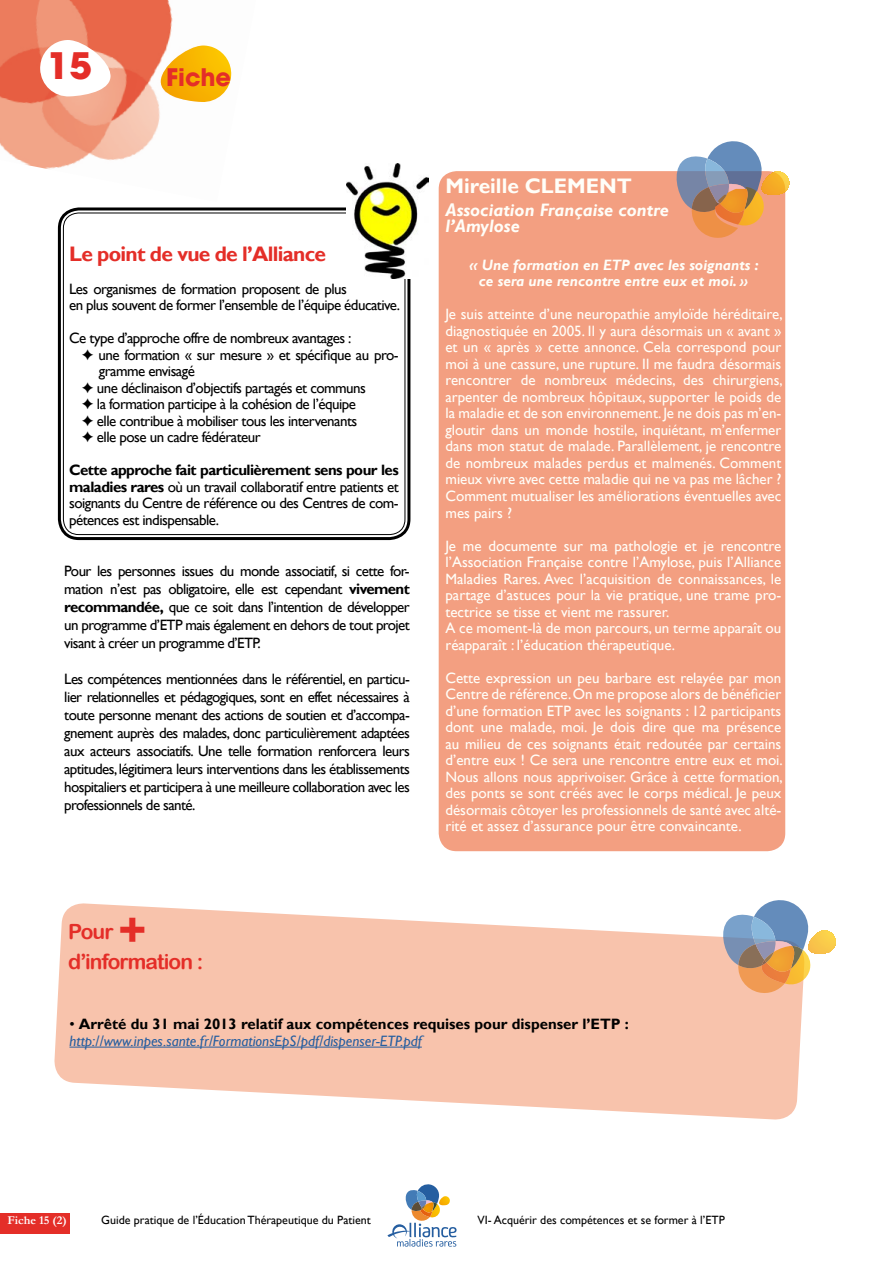
<style>
.page{position:relative;width:893px;height:1263px;background:#fff}
.page>*{position:absolute;margin:0;border:0;box-sizing:border-box;transform-origin:0 0}
.t1{font:48px "Arial Rounded MT Bold";color:#e42e28}
.t2{font:700 36.15px "ITC Avant Garde Std";color:#e42e28}
.t3{font:700 24px "ITC Avant Garde Std";color:#e42e28}
.t4{font:700 21px "Gill Sans";letter-spacing:-.035em;color:#e42e28}
.t5{font:21px "Arial Rounded MT Bold";letter-spacing:-.045em;color:#e42e28}
.t6{font:700 21px "Gill Sans";color:#fffef8}
.t7{font:italic 700 18px/16.5px "Gill Sans";color:#fffef8}
.t8{font:15px/16.5px "Gill Sans";color:#fffef8;text-align:justify}
.t9{font:15px/18px "Gill Sans";letter-spacing:-.035em;color:#000;text-align:justify}
.t10{font:700 15px/16.5px "Gill Sans";color:#000}
.t11{font:italic 700 15px/16.5px "Gill Sans";color:#fffef8;text-align:center}
.t12{font:12px "Gill Sans";color:#000}
.t13{font:700 12px "Garamond";color:#fff}
.s1{font-weight:700}
.s2{font-weight:400}
.s3{font-weight:400;font-style:italic;color:#255ea0}
</style>
<div class="page">
<svg style="left:387px;top:1184px;width:70px;height:63px"></svg>
<img style="left:0;top:0;width:208px;height:169px">
<svg style="left:160px;top:46px;width:72px;height:57px"></svg>
<div style="left:0;top:1213px;width:69px;height:21px;background:#e42e28"></div>
<svg style="left:40px;top:40px;width:71px;height:57px"></svg>
<svg style="left:54px;top:903px;width:749px;height:217px;fill:#f8c3ac"></svg>
<svg style="left:720px;top:900px;width:116px;height:94px"></svg>
<hr style="left:69px;top:1047px;width:353px;height:1px;background:#255ea0">
<div style="left:58px;top:207px;width:352px;height:333px;border:3px solid #000;border-radius:20px"></div>
<div style="left:63px;top:212px;width:342px;height:323px;border:1px solid #000;border-radius:16px"></div>
<img style="left:347px;top:163px;width:82px;height:116px">
<div style="left:439px;top:171px;width:346px;height:680px;background:#f39f81;border-radius:18px"></div>
<svg style="left:673px;top:141px;width:117px;height:98px"></svg>
<h2 class="t2" style="left:47px;top:43px;width:46px">15</h2>
<h3 class="t3" style="left:166px;top:62px;width:66px">Fiche</h3>
<h3 class="t4" style="left:69px;top:241px;width:258px">Le point de vue de l’Alliance</h3>
<p class="t9" style="left:69px;top:281px;width:333px;line-height:16.5px">Les organismes de formation proposent de plus<br>en plus souvent de former l’ensemble de l’équipe éducative.</p>
<p class="t9" style="left:97px;top:330px;width:303px;line-height:16.5px;text-align:left;text-indent:-28px">Ce type d’approche offre de nombreux avantages :<br>une formation « sur mesure » et spécifique au pro&shy;gramme envisagé<br>une déclinaison d’objectifs partagés et communs<br>la formation participe à la cohésion de l’équipe<br>elle contribue à mobiliser tous les intervenants<br>elle pose un cadre fédérateur</p>
<p class="t9" style="left:69px;top:462px;width:331px;line-height:16.5px"><span class="s1">Cette approche fait particulièrement sens pour les maladies rares</span> où un travail collaboratif entre patients et soignants du Centre de référence ou des Centres de com&shy;pétences est indispensable.</p>
<p class="t9" style="left:64px;top:562px;width:347px">Pour les personnes issues du monde associatif, si cette for&shy;mation n’est pas obligatoire, elle est cependant <span class="s1">vivement recommandée,</span> que ce soit dans l’intention de développer un programme d’ETP mais également en dehors de tout projet visant à créer un programme d’ETP.</p>
<p class="t9" style="left:64px;top:670px;width:347px">Les compétences mentionnées dans le référentiel, en particu&shy;lier relationnelles et pédagogiques, sont en effet nécessaires à toute personne menant des actions de soutien et d’accompa&shy;gnement auprès des malades, donc particulièrement adaptées aux acteurs associatifs. Une telle formation renforcera leurs aptitudes, légitimera leurs interventions dans les établissements hospitaliers et participera à une meilleure collaboration avec les professionnels de santé.</p>
<h3 class="t5" style="left:68px;top:919px;width:47px">Pour</h3>
<h1 class="t1" style="left:118px;top:901px;width:29px">+</h1>
<h3 class="t5" style="left:68px;top:949px;width:137px">d’information :</h3>
<h3 class="t6" style="left:445px;top:174px;width:188px">Mireille CLEMENT</h3>
<p class="t7" style="left:445px;top:202px;width:225px">Association Française contre l’Amylose</p>
<p class="t11" style="left:470px;top:257px;width:291px">« Une formation en ETP avec les soignants : ce sera une rencontre entre eux et moi. »</p>
<p class="t8" style="left:445px;top:306px;width:339px">Je suis atteinte d’une neuropathie amyloïde héréditaire, diagnostiquée en 2005. Il y aura désormais un « avant » et un « après » cette annonce. Cela correspond pour moi à une cassure, une rupture. Il me faudra désormais rencontrer de nombreux médecins, des chirurgiens, arpenter de nombreux hôpitaux, supporter le poids de la maladie et de son environnement. Je ne dois pas m’en&shy;gloutir dans un monde hostile, inquiétant, m’enfermer dans mon statut de malade. Parallèlement, je rencontre de nombreux malades perdus et malmenés. Comment mieux vivre avec cette maladie qui ne va pas me lâcher ?<br>Comment mutualiser les améliorations éventuelles avec mes pairs ?</p>
<p class="t8" style="left:445px;top:537px;width:337px;text-align:left">Je me documente sur ma pathologie et je rencontre l’Association Française contre l’Amylose, puis l’Alliance Maladies Rares. Avec l’acquisition de connaissances, le partage d’astuces pour la vie pratique, une trame pro&shy;tectrice se tisse et vient me rassurer.<br>A ce moment-là de mon parcours, un terme apparaît ou réapparaît : l’éducation thérapeutique.</p>
<p class="t8" style="left:445px;top:669px;width:339px">Cette expression un peu barbare est relayée par mon Centre de référence. On me propose alors de bénéficier d’une formation ETP avec les soignants : 12 participants dont une malade, moi. Je dois dire que ma présence au milieu de ces soignants était redoutée par certains d’entre eux ! Ce sera une rencontre entre eux et moi.<br>Nous allons nous apprivoiser. Grâce à cette formation, des ponts se sont créés avec le corps médical. Je peux désormais côtoyer les professionnels de santé avec alté&shy;rité et assez d’assurance pour être convaincante.</p>
<p class="t10" style="left:69px;top:1016px;width:561px"><span class="s2">•</span> Arrêté du 31 mai 2013 relatif aux compétences requises pour dispenser l’ETP : <span class="s3">http://www.inpes.sante.fr/FormationsEpS/pdf/dispenser-ETP.pdf</span></p>
<p class="t13" style="left:7px;top:1211px;width:61px">Fiche 15 (2)</p>
<p class="t12" style="left:101px;top:1213px;width:271px">Guide pratique de l’Éducation Thérapeutique du Patient</p>
<p class="t12" style="left:477px;top:1213px;width:249px">VI- Acquérir des compétences et se former à l’ETP</p>
</div>
